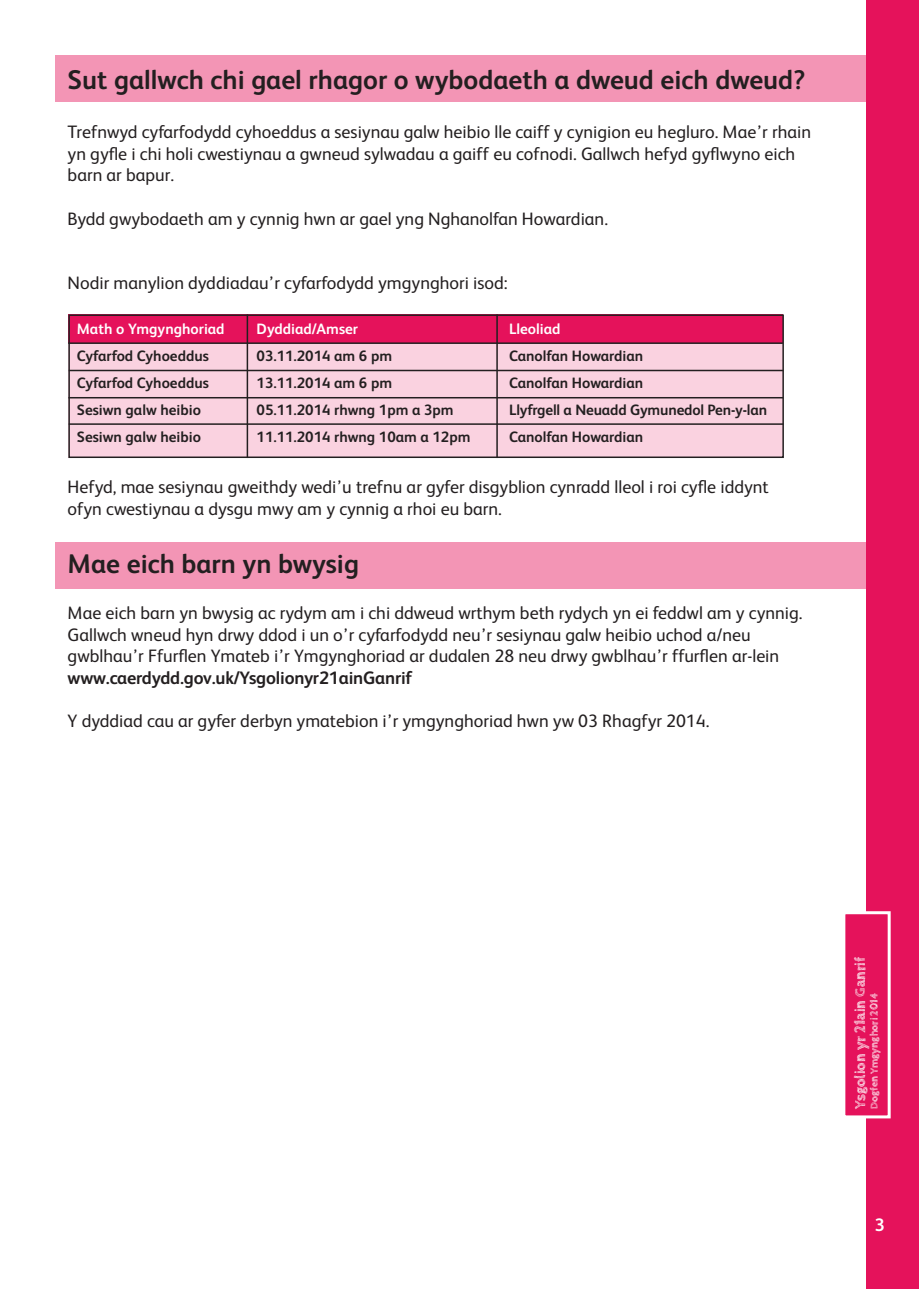
<style>
.page{position:relative;width:919px;height:1289px;background:#fff}
.page>*{position:absolute;margin:0;border:0;box-sizing:border-box;transform-origin:0 0}
.t1{font:700 27px "FS Albert";color:#231f20}
.t2{font:18px/21.6px "FS Albert";color:#231f20}
.t3{font:700 18px "FS Albert";color:#fff}
.t4{font:700 15px "FS Albert";color:#231f20}
.t5{font:700 15px "FS Albert";color:#fff}
.t6{font:700 14.85px "Cabin Sketch";color:#fff}
.t7{font:700 10.5px "Cabin Sketch";color:#fff}
.s1{font-weight:700}
</style>
<div class="page">
<div style="left:55px;top:542px;width:821px;height:46px;background:#f395b5"></div>
<div style="left:55px;top:55px;width:821px;height:47px;background:#f395b5"></div>
<div style="left:866px;top:0;width:52px;height:1288px;background:#e5125b"></div>
<div style="left:842px;top:911px;width:48px;height:207px;background:#e5125b;border:3px solid #fff"></div>
<svg style="left:71px;top:317px;width:709px;height:138px;background:#f4acc5"></svg>
<div style="left:68px;top:314px;width:715px;height:144px;border:2px solid #231f20"></div>
<hr style="left:246px;top:314px;width:2px;height:144px;background:#231f20">
<hr style="left:496px;top:314px;width:2px;height:144px;background:#231f20">
<hr style="left:68px;top:342px;width:714px;height:2px;background:#231f20">
<hr style="left:69px;top:370px;width:714px;height:1px;background:#231f20">
<hr style="left:69px;top:423px;width:714px;height:2px;background:#231f20">
<hr style="left:68px;top:397px;width:715px;height:1px;background:#231f20">
<p class="t1" style="left:68px;top:62px;width:739px">Sut gallwch chi gael rhagor o wybodaeth a dweud eich dweud?</p>
<p class="t2" style="left:68px;top:120px;width:745px">Trefnwyd cyfarfodydd cyhoeddus a sesiynau galw heibio lle caiff y cynigion eu hegluro. Mae’r rhain yn gyfle i chi holi cwestiynau a gwneud sylwadau a gaiff eu cofnodi. Gallwch hefyd gyflwyno eich barn ar bapur.</p>
<p class="t2" style="left:68px;top:207px;width:542px">Bydd gwybodaeth am y cynnig hwn ar gael yng Nghanolfan Howardian.</p>
<p class="t2" style="left:68px;top:271px;width:441px">Nodir manylion dyddiadau’r cyfarfodydd ymgynghori isod:</p>
<p class="t5" style="left:77px;top:319px;width:149px">Math o Ymgynghoriad</p>
<p class="t4" style="left:77px;top:346px;width:133px">Cyfarfod Cyhoeddus</p>
<p class="t4" style="left:77px;top:373px;width:133px">Cyfarfod Cyhoeddus</p>
<p class="t4" style="left:77px;top:400px;width:126px">Sesiwn galw heibio</p>
<p class="t4" style="left:77px;top:427px;width:126px">Sesiwn galw heibio</p>
<p class="t5" style="left:256px;top:319px;width:103px">Dyddiad/Amser</p>
<p class="t4" style="left:256px;top:346px;width:137px">03.11.2014 am 6 pm</p>
<p class="t4" style="left:256px;top:373px;width:137px">13.11.2014 am 6 pm</p>
<p class="t4" style="left:256px;top:400px;width:198px">05.11.2014 rhwng 1pm a 3pm</p>
<p class="t4" style="left:256px;top:427px;width:215px">11.11.2014 rhwng 10am a 12pm</p>
<p class="t5" style="left:509px;top:319px;width:53px">Lleoliad</p>
<p class="t4" style="left:509px;top:346px;width:136px">Canolfan Howardian</p>
<p class="t4" style="left:509px;top:373px;width:136px">Canolfan Howardian</p>
<p class="t4" style="left:509px;top:400px;width:259px">Llyfrgell a Neuadd Gymunedol Pen-y-lan</p>
<p class="t4" style="left:509px;top:427px;width:136px">Canolfan Howardian</p>
<p class="t2" style="left:68px;top:475px;width:702px">Hefyd, mae sesiynau gweithdy wedi’u trefnu ar gyfer disgyblion cynradd lleol i roi cyfle iddynt ofyn cwestiynau a dysgu mwy am y cynnig a rhoi eu barn.</p>
<p class="t1" style="left:68px;top:546px;width:293px">Mae eich barn yn bwysig</p>
<p class="t2" style="left:68px;top:601px;width:736px">Mae eich barn yn bwysig ac rydym am i chi ddweud wrthym beth rydych yn ei feddwl am y cynnig.<br>Gallwch wneud hyn drwy ddod i un o’r cyfarfodydd neu’r sesiynau galw heibio uchod a/neu gwblhau’r Ffurflen Ymateb i’r Ymgynghoriad ar dudalen 28 neu drwy gwblhau’r ffurflen ar-lein <span class="s1">www.caerdydd.gov.uk/Ysgolionyr21ainGanrif</span></p>
<p class="t2" style="left:68px;top:709px;width:643px">Y dyddiad cau ar gyfer derbyn ymatebion i’r ymgynghoriad hwn yw 03 Rhagfyr 2014.</p>
<p class="t6" style="left:851px;top:1109px;width:153px;rotate:-90deg">Ysgolion yr 21ain Ganrif</p>
<p class="t7" style="left:868px;top:1109px;width:117px;rotate:-90deg">Dogfen Ymgynghori 2014</p>
<p class="t3" style="left:874px;top:1212px;width:12px">3</p>
</div>
